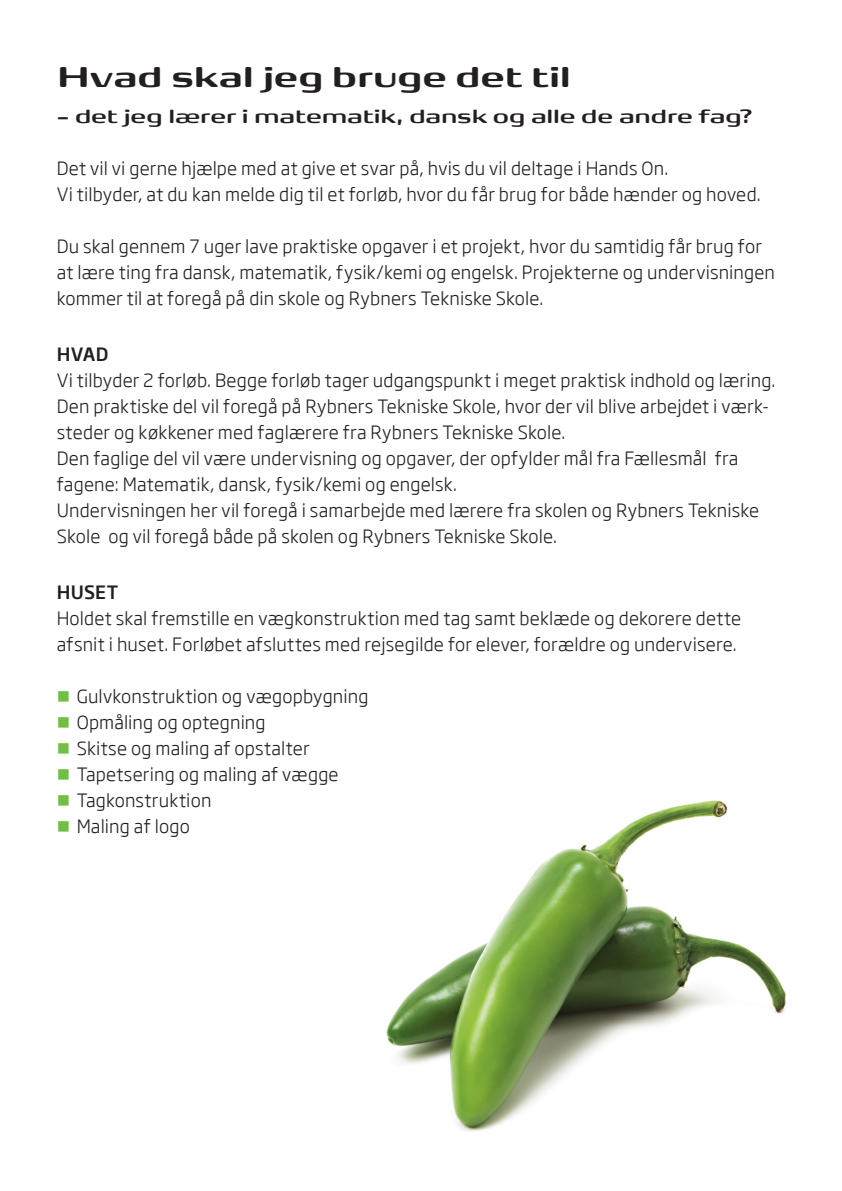
<style>
.page{position:relative;width:842px;height:1191px;background:#fff}
.page>*{position:absolute;margin:0;border:0;box-sizing:border-box;transform-origin:0 0}
.t1{font:700 36px "FP Head Pro";letter-spacing:-.005em;color:#231f20}
.t2{font:500 24px "FP Head Pro";letter-spacing:-.005em;color:#231f20}
.Brødtekst{font:300 18px/26px "Soho Gothic Std";letter-spacing:.01em;color:#231f20}
._02{font:500 18px "Soho Gothic Std";letter-spacing:.01em;color:#231f20}
.s1{color:#71bf44}
</style>
<div class="page">
<img style="left:386px;top:800px;width:400px;height:331px">
<p class="t1" style="left:57px;top:51px;width:516px">Hvad skal jeg bruge det til</p>
<p class="t2" style="left:57px;top:99px;width:698px">- det jeg lærer i matematik, dansk og alle de andre fag?</p>
<p class="Brødtekst" style="left:57px;top:156px;width:613px">Det vil vi gerne hjælpe med at give et svar på, hvis du vil deltage i Hands On.</p>
<p class="Brødtekst" style="left:57px;top:182px;width:705px">Vi tilbyder, at du kan melde dig til et forløb, hvor du får brug for både hænder og hoved.</p>
<p class="Brødtekst" style="left:57px;top:234px;width:720px">Du skal gennem 7 uger lave praktiske opgaver i et projekt, hvor du samtidig får brug for at lære ting fra dansk, matematik, fysik/kemi og engelsk. Projekterne og undervisningen kommer til at foregå på din skole og Rybners Tekniske Skole.</p>
<p class="_02" style="left:57px;top:343px;width:53px">HVAD</p>
<p class="Brødtekst" style="left:57px;top:368px;width:720px">Vi tilbyder 2 forløb. Begge forløb tager udgangspunkt i meget praktisk indhold og læring.<br>Den praktiske del vil foregå på Rybners Tekniske Skole, hvor der vil blive arbejdet i værk&shy;steder og køkkener med faglærere fra Rybners Tekniske Skole.</p>
<p class="Brødtekst" style="left:57px;top:446px;width:683px">Den faglige del vil være undervisning og opgaver, der opfylder mål fra Fællesmål fra fagene: Matematik, dansk, fysik/kemi og engelsk.</p>
<p class="Brødtekst" style="left:57px;top:498px;width:704px">Undervisningen her vil foregå i samarbejde med lærere fra skolen og Rybners Tekniske<br>Skole og vil foregå både på skolen og Rybners Tekniske Skole.</p>
<p class="_02" style="left:57px;top:581px;width:63px">HUSET</p>
<p class="Brødtekst" style="left:57px;top:606px;width:686px">Holdet skal fremstille en vægkonstruktion med tag samt beklæde og dekorere dette afsnit i huset. Forløbet afsluttes med rejsegilde for elever, forældre og undervisere.</p>
<p class="Brødtekst" style="left:57px;top:684px;width:313px"><span class="s1">■</span> Gulvkonstruktion og vægopbygning</p>
<p class="Brødtekst" style="left:57px;top:710px;width:210px"><span class="s1">■</span> Opmåling og optegning</p>
<p class="Brødtekst" style="left:57px;top:736px;width:254px"><span class="s1">■</span> Skitse og maling af opstalter</p>
<p class="Brødtekst" style="left:57px;top:762px;width:283px"><span class="s1">■</span> Tapetsering og maling af vægge</p>
<p class="Brødtekst" style="left:57px;top:788px;width:156px"><span class="s1">■</span> Tagkonstruktion</p>
<p class="Brødtekst" style="left:57px;top:814px;width:135px"><span class="s1">■</span> Maling af logo</p>
</div>
